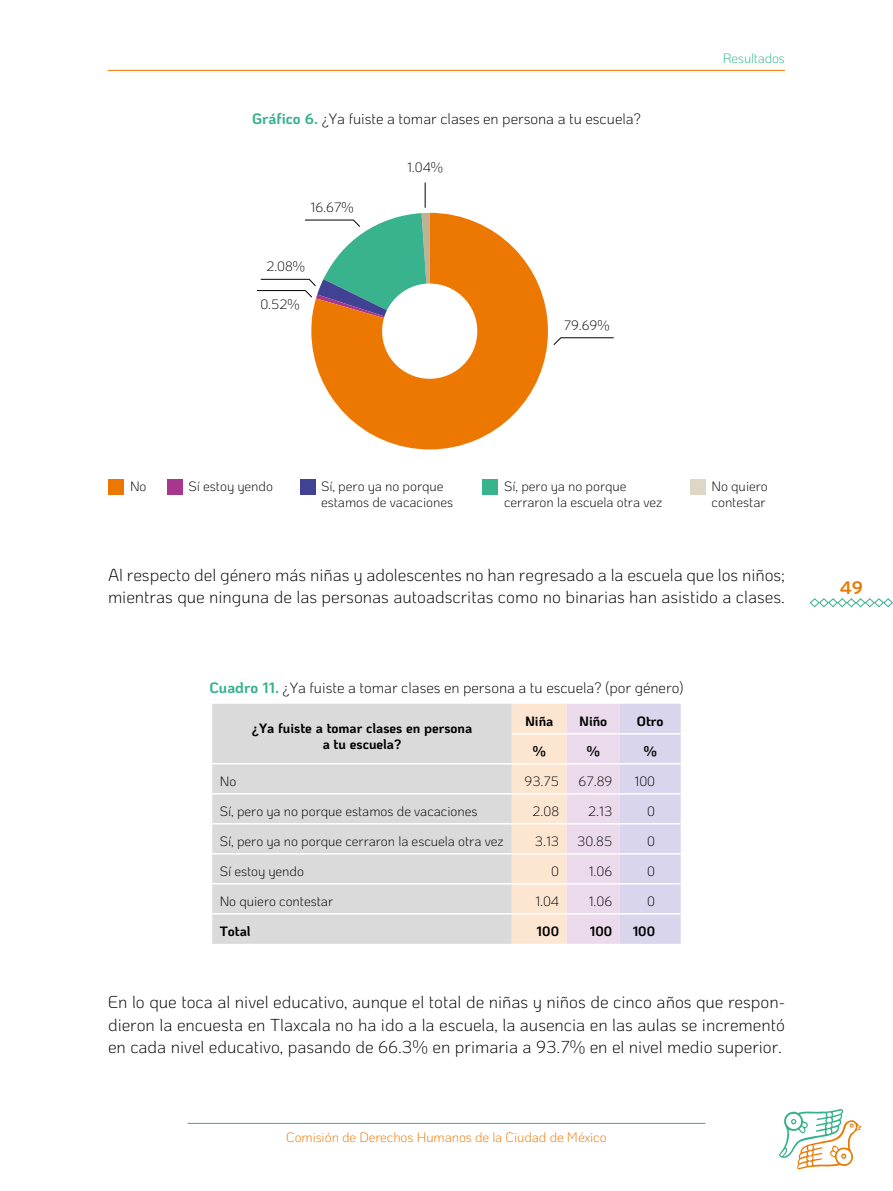
<style>
.page{position:relative;width:893px;height:1191px;background:#fff}
.page>*{position:absolute;margin:0;border:0;box-sizing:border-box;transform-origin:0 0}
.t1{font:700 18px "Ko Ho";color:#ec7700}
.t2{font:300 17.25px/22.5px "Ko Ho";color:#000}
.t3{font:300 15px "Ko Ho";color:#000}
.t4{font:300 13.5px/16.2px "Ko Ho";color:#000}
.t5{font:700 13.5px/16.5px "Ko Ho";color:#000;text-align:center}
.t6{font:300 13.5px "Ko Ho";letter-spacing:-.005em;color:#ec7700}
.t7{font:300 13.5px "Ko Ho";letter-spacing:-.015em;color:#36b18e}
.s1{font-weight:700;color:#36b18e}
</style>
<div class="page">
<hr style="left:108px;top:70px;width:677px;height:1px;background:#ec7700">
<hr style="left:188px;top:1123px;width:517px;height:1px;background:#36b18e">
<svg style="left:779px;top:1109px;width:83px;height:60px"></svg>
<svg style="left:809px;top:598px;width:84px;height:10px"></svg>
<svg style="left:311px;top:213px;width:237px;height:236px;fill:#ec7802"></svg>
<div style="left:382px;top:283px;width:95px;height:96px;background:#fff;border-radius:50%"></div>
<svg style="left:553px;top:337px;width:61px;height:8px"></svg>
<svg style="left:257px;top:182px;width:173px;height:149px"></svg>
<div style="left:109px;top:479px;width:15px;height:15px;background:#ec7802"></div>
<div style="left:167px;top:479px;width:15px;height:15px;background:#a7378c"></div>
<div style="left:300px;top:479px;width:15px;height:15px;background:#414294"></div>
<div style="left:483px;top:479px;width:15px;height:15px;background:#39b28e"></div>
<div style="left:691px;top:479px;width:15px;height:15px;background:#ded6c7"></div>
<div style="left:212px;top:704px;width:300px;height:239px;background:#dadada"></div>
<svg style="left:512px;top:704px;width:169px;height:239px;background:#eadce3"></svg>
<hr style="left:512px;top:733px;width:55px;height:1px;background:#fff">
<hr style="left:567px;top:733px;width:53px;height:1px;background:#fff">
<hr style="left:620px;top:733px;width:61px;height:1px;background:#fff">
<hr style="left:212px;top:763px;width:300px;height:1px;background:#fff">
<hr style="left:512px;top:763px;width:55px;height:1px;background:#fff">
<hr style="left:567px;top:763px;width:53px;height:1px;background:#fff">
<hr style="left:620px;top:763px;width:61px;height:1px;background:#fff">
<hr style="left:212px;top:793px;width:300px;height:1px;background:#fff">
<hr style="left:512px;top:793px;width:55px;height:1px;background:#fff">
<hr style="left:567px;top:793px;width:53px;height:1px;background:#fff">
<hr style="left:620px;top:793px;width:61px;height:1px;background:#fff">
<hr style="left:212px;top:823px;width:300px;height:1px;background:#fff">
<hr style="left:512px;top:823px;width:55px;height:1px;background:#fff">
<hr style="left:567px;top:823px;width:53px;height:1px;background:#fff">
<hr style="left:620px;top:823px;width:61px;height:1px;background:#fff">
<hr style="left:212px;top:853px;width:300px;height:1px;background:#fff">
<hr style="left:512px;top:853px;width:55px;height:1px;background:#fff">
<hr style="left:567px;top:853px;width:53px;height:1px;background:#fff">
<hr style="left:620px;top:853px;width:61px;height:1px;background:#fff">
<hr style="left:212px;top:883px;width:300px;height:1px;background:#fff">
<hr style="left:512px;top:883px;width:55px;height:1px;background:#fff">
<hr style="left:567px;top:883px;width:53px;height:1px;background:#fff">
<hr style="left:620px;top:883px;width:61px;height:1px;background:#fff">
<hr style="left:212px;top:913px;width:300px;height:1px;background:#fff">
<hr style="left:512px;top:913px;width:55px;height:1px;background:#fff">
<hr style="left:567px;top:913px;width:53px;height:1px;background:#fff">
<hr style="left:620px;top:913px;width:61px;height:1px;background:#fff">
<p class="t3" style="left:252px;top:107px;width:390px"><span class="s1">Gráfico 6.</span> ¿Ya fuiste a tomar clases en persona a tu escuela?</p>
<p class="t4" style="left:311px;top:199px;width:44px">16.67%</p>
<p class="t4" style="left:266px;top:258px;width:40px">2.08%</p>
<p class="t4" style="left:260px;top:297px;width:41px">0.52%</p>
<p class="t4" style="left:407px;top:160px;width:37px">1.04%</p>
<p class="t4" style="left:564px;top:318px;width:47px">79.69%</p>
<p class="t7" style="left:723px;top:48px;width:64px">Resultados</p>
<p class="t4" style="left:130px;top:478px;width:18px">No</p>
<p class="t4" style="left:189px;top:478px;width:86px">Sí estoy yendo</p>
<p class="t4" style="left:712px;top:478px;width:58px">No quiero contestar</p>
<p class="t4" style="left:321px;top:478px;width:134px">Sí, pero ya no porque estamos de vacaciones</p>
<p class="t4" style="left:504px;top:478px;width:160px">Sí, pero ya no porque cerraron la escuela otra vez</p>
<p class="t2" style="left:108px;top:564px;width:678px">Al respecto del género más niñas y adolescentes no han regresado a la escuela que los niños; mientras que ninguna de las personas autoadscritas como no binarias han asistido a clases.</p>
<p class="t3" style="left:209px;top:676px;width:476px"><span class="s1">Cuadro 11.</span> ¿Ya fuiste a tomar clases en persona a tu escuela? (por género)</p>
<p class="t5" style="left:252px;top:719px;width:222px">¿Ya fuiste a tomar clases en persona a tu escuela?</p>
<p class="t5" style="left:525px;top:713px;width:30px">Niña</p>
<p class="t5" style="left:579px;top:713px;width:30px">Niño</p>
<p class="t5" style="left:637px;top:713px;width:28px">Otro</p>
<p class="t5" style="left:533px;top:743px;width:15px">%</p>
<p class="t5" style="left:587px;top:743px;width:15px">%</p>
<p class="t5" style="left:644px;top:743px;width:15px">%</p>
<p class="t4" style="left:220px;top:773px;width:18px">No</p>
<p class="t4" style="left:525px;top:773px;width:36px">93.75</p>
<p class="t4" style="left:579px;top:773px;width:35px">67.89</p>
<p class="t4" style="left:634px;top:773px;width:22px">100</p>
<p class="t4" style="left:220px;top:803px;width:259px">Sí, pero ya no porque estamos de vacaciones</p>
<p class="t4" style="left:533px;top:803px;width:28px">2.08</p>
<p class="t4" style="left:588px;top:803px;width:25px">2.13</p>
<p class="t4" style="left:647px;top:803px;width:9px">0</p>
<p class="t4" style="left:220px;top:833px;width:285px">Sí, pero ya no porque cerraron la escuela otra vez</p>
<p class="t4" style="left:535px;top:833px;width:26px">3.13</p>
<p class="t4" style="left:577px;top:833px;width:37px">30.85</p>
<p class="t4" style="left:647px;top:833px;width:9px">0</p>
<p class="t4" style="left:220px;top:863px;width:86px">Sí estoy yendo</p>
<p class="t4" style="left:551px;top:863px;width:9px">0</p>
<p class="t4" style="left:589px;top:863px;width:25px">1.06</p>
<p class="t4" style="left:647px;top:863px;width:9px">0</p>
<p class="t4" style="left:220px;top:893px;width:115px">No quiero contestar</p>
<p class="t4" style="left:535px;top:893px;width:25px">1.04</p>
<p class="t4" style="left:589px;top:893px;width:25px">1.06</p>
<p class="t4" style="left:647px;top:893px;width:9px">0</p>
<p class="t5" style="left:220px;top:923px;width:32px">Total</p>
<p class="t5" style="left:537px;top:923px;width:24px">100</p>
<p class="t5" style="left:590px;top:923px;width:24px">100</p>
<p class="t5" style="left:633px;top:923px;width:24px">100</p>
<p class="t2" style="left:108px;top:991px;width:679px;text-align:justify">En lo que toca al nivel educativo, aunque el total de niñas y niños de cinco años que respon&shy;dieron la encuesta en Tlaxcala no ha ido a la escuela, la ausencia en las aulas se incrementó en cada nivel educativo, pasando de 66.3% en primaria a 93.7% en el nivel medio superior.</p>
<p class="t6" style="left:286px;top:1126px;width:322px">Comisión de Derechos Humanos de la Ciudad de México</p>
<p class="t1" style="left:840px;top:572px;width:24px">49</p>
</div>
